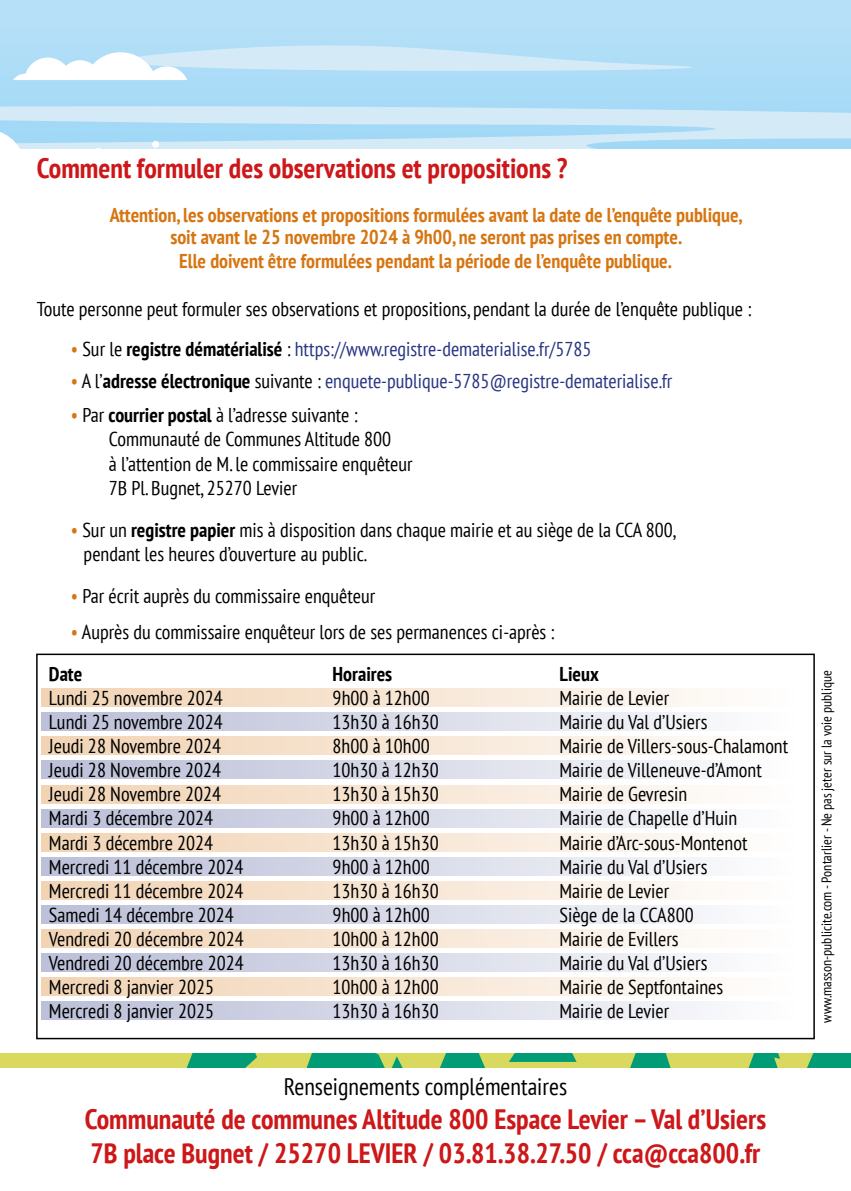
<style>
.page{position:relative;width:851px;height:1191px;background:#fff}
.page>*{position:absolute;margin:0;border:0;box-sizing:border-box;transform-origin:0 0}
.t1{font:700 condensed 28px/34px "PT Sans";color:#cd1719}
.t2{font:condensed 24px "PT Sans";color:#000}
.t3{font:condensed 20px/24px "PT Sans";color:#000}
.t4{font:700 condensed 20px/22px "PT Sans";color:#d67613;text-align:center}
.t5{font:condensed 20px "PT Sans";color:#283583}
.t6{font:700 condensed 20px "PT Sans";color:#000}
.t7{font:condensed 14px "PT Sans";color:#000}
.s1{color:#d67613}
.s2{color:#000}
.s3{font-weight:700;color:#000}
.s4{font-weight:700}
</style>
<div class="page">
<div style="left:0;top:0;width:850px;height:148px;background:linear-gradient(to right,#b0def7,#b0def7)"></div>
<svg style="left:0;top:106px;width:850px;height:43px"></svg>
<div style="left:152px;top:141px;width:7px;height:7px;background:#fff;border-radius:50%"></div>
<svg style="left:0;top:32px;width:850px;height:48px"></svg>
<div style="left:0;top:1053px;width:850px;height:14px;background:#dad95f"></div>
<svg style="left:187px;top:1053px;width:70px;height:14px"></svg>
<svg style="left:630px;top:1053px;width:220px;height:14px"></svg>
<svg style="left:307px;top:1053px;width:269px;height:14px"></svg>
<div style="left:41px;top:688px;width:768px;height:19px;background:linear-gradient(to right,#f1d2b2,#fefefe)"></div>
<div style="left:41px;top:784px;width:768px;height:19px;background:linear-gradient(to right,#f1d2b2,#fefefe)"></div>
<div style="left:41px;top:880px;width:768px;height:19px;background:linear-gradient(to right,#f1d2b2,#fefefe)"></div>
<div style="left:41px;top:736px;width:768px;height:19px;background:linear-gradient(to right,#f1d2b2,#fefefe)"></div>
<div style="left:41px;top:832px;width:768px;height:19px;background:linear-gradient(to right,#f1d2b2,#fefefe)"></div>
<div style="left:41px;top:929px;width:768px;height:18px;background:linear-gradient(to right,#f1d2b2,#fefefe)"></div>
<div style="left:41px;top:977px;width:768px;height:18px;background:linear-gradient(to right,#f1d2b2,#fefefe)"></div>
<div style="left:41px;top:712px;width:768px;height:19px;background:linear-gradient(to right,#b9bdd6,#fefefe)"></div>
<div style="left:41px;top:808px;width:768px;height:19px;background:linear-gradient(to right,#b9bdd6,#fefefe)"></div>
<div style="left:41px;top:905px;width:768px;height:18px;background:linear-gradient(to right,#b9bdd6,#fefefe)"></div>
<div style="left:41px;top:760px;width:768px;height:19px;background:linear-gradient(to right,#b9bdd6,#fefefe)"></div>
<div style="left:41px;top:856px;width:768px;height:19px;background:linear-gradient(to right,#b9bdd6,#fefefe)"></div>
<div style="left:41px;top:953px;width:768px;height:18px;background:linear-gradient(to right,#b9bdd6,#fefefe)"></div>
<div style="left:41px;top:1001px;width:768px;height:18px;background:linear-gradient(to right,#b9bdd6,#fefefe)"></div>
<div style="left:36px;top:653px;width:778px;height:386px;border:2px solid #000"></div>
<h1 class="t1" style="left:37px;top:151px;width:532px">Comment formuler des observations et propositions ?</h1>
<p class="t4" style="left:110px;top:204px;width:634px">Attention, les observations et propositions formulées avant la date de l’enquête publique, soit avant le 25 novembre 2024 à 9h00, ne seront pas prises en compte.</p>
<p class="t4" style="left:179px;top:250px;width:493px">Elle doivent être formulées pendant la période de l’enquête publique.</p>
<p class="t3" style="left:37px;top:297px;width:715px">Toute personne peut formuler ses observations et propositions, pendant la durée de l’enquête publique :</p>
<p class="t5" style="left:71px;top:336px;width:522px"><span class="s1">•</span> <span class="s2">Sur le</span> <span class="s3">registre dématérialisé</span> <span class="s2">:</span> https://www.registre-dematerialise.fr/5785</p>
<p class="t5" style="left:71px;top:368px;width:603px"><span class="s1">•</span> <span class="s2">A l’</span><span class="s3">adresse électronique</span> <span class="s2">suivante :</span> enquete-publique-5785@registre-dematerialise.fr</p>
<p class="t3" style="left:109px;top:403px;width:305px;text-indent:-38px"><span class="s1">•</span> Par <span class="s4">courrier postal</span> à l’adresse suivante :<br>Communauté de Communes Altitude 800<br>à l’attention de M. le commissaire enquêteur 7B Pl. Bugnet, 25270 Levier</p>
<p class="t3" style="left:84px;top:517px;width:593px;text-indent:-13px"><span class="s1">•</span> Sur un <span class="s4">registre papier</span> mis à disposition dans chaque mairie et au siège de la CCA 800, pendant les heures d’ouverture au public.</p>
<p class="t3" style="left:71px;top:583px;width:306px"><span class="s1">•</span> Par écrit auprès du commissaire enquêteur</p>
<p class="t3" style="left:71px;top:619px;width:485px"><span class="s1">•</span> Auprès du commissaire enquêteur lors de ses permanences ci-après :</p>
<p class="t6" style="left:49px;top:661px;width:35px">Date</p>
<p class="t6" style="left:332px;top:661px;width:61px">Horaires</p>
<p class="t6" style="left:559px;top:661px;width:41px">Lieux</p>
<p class="t3" style="left:49px;top:686px;width:175px">Lundi 25 novembre 2024</p>
<p class="t3" style="left:332px;top:686px;width:99px">9h00 à 12h00</p>
<p class="t3" style="left:559px;top:686px;width:111px">Mairie de Levier</p>
<p class="t3" style="left:49px;top:710px;width:175px">Lundi 25 novembre 2024</p>
<p class="t3" style="left:332px;top:710px;width:108px">13h30 à 16h30</p>
<p class="t3" style="left:559px;top:710px;width:149px">Mairie du Val d’Usiers</p>
<p class="t3" style="left:49px;top:734px;width:174px">Jeudi 28 Novembre 2024</p>
<p class="t3" style="left:332px;top:734px;width:99px">8h00 à 10h00</p>
<p class="t3" style="left:559px;top:734px;width:230px">Mairie de Villers-sous-Chalamont</p>
<p class="t3" style="left:49px;top:758px;width:174px">Jeudi 28 Novembre 2024</p>
<p class="t3" style="left:332px;top:758px;width:108px">10h30 à 12h30</p>
<p class="t3" style="left:559px;top:758px;width:204px">Mairie de Villeneuve-d’Amont</p>
<p class="t3" style="left:49px;top:782px;width:174px">Jeudi 28 Novembre 2024</p>
<p class="t3" style="left:332px;top:782px;width:108px">13h30 à 15h30</p>
<p class="t3" style="left:559px;top:782px;width:129px">Mairie de Gevresin</p>
<p class="t3" style="left:49px;top:806px;width:166px">Mardi 3 décembre 2024</p>
<p class="t3" style="left:332px;top:806px;width:99px">9h00 à 12h00</p>
<p class="t3" style="left:559px;top:806px;width:179px">Mairie de Chapelle d’Huin</p>
<p class="t3" style="left:49px;top:830px;width:166px">Mardi 3 décembre 2024</p>
<p class="t3" style="left:332px;top:830px;width:108px">13h30 à 15h30</p>
<p class="t3" style="left:559px;top:830px;width:189px">Mairie d’Arc-sous-Montenot</p>
<p class="t3" style="left:49px;top:854px;width:196px">Mercredi 11 décembre 2024</p>
<p class="t3" style="left:332px;top:854px;width:99px">9h00 à 12h00</p>
<p class="t3" style="left:559px;top:854px;width:149px">Mairie du Val d’Usiers</p>
<p class="t3" style="left:49px;top:878px;width:196px">Mercredi 11 décembre 2024</p>
<p class="t3" style="left:332px;top:878px;width:108px">13h30 à 16h30</p>
<p class="t3" style="left:559px;top:878px;width:111px">Mairie de Levier</p>
<p class="t3" style="left:49px;top:902px;width:186px">Samedi 14 décembre 2024</p>
<p class="t3" style="left:332px;top:902px;width:99px">9h00 à 12h00</p>
<p class="t3" style="left:559px;top:902px;width:136px">Siège de la CCA800</p>
<p class="t3" style="left:49px;top:926px;width:196px">Vendredi 20 décembre 2024</p>
<p class="t3" style="left:332px;top:926px;width:108px">10h00 à 12h00</p>
<p class="t3" style="left:559px;top:926px;width:121px">Mairie de Evillers</p>
<p class="t3" style="left:49px;top:950px;width:196px">Vendredi 20 décembre 2024</p>
<p class="t3" style="left:332px;top:950px;width:108px">13h30 à 16h30</p>
<p class="t3" style="left:559px;top:950px;width:149px">Mairie du Val d’Usiers</p>
<p class="t3" style="left:49px;top:974px;width:166px">Mercredi 8 janvier 2025</p>
<p class="t3" style="left:332px;top:974px;width:108px">10h00 à 12h00</p>
<p class="t3" style="left:559px;top:974px;width:165px">Mairie de Septfontaines</p>
<p class="t3" style="left:49px;top:998px;width:166px">Mercredi 8 janvier 2025</p>
<p class="t3" style="left:332px;top:998px;width:108px">13h30 à 16h30</p>
<p class="t3" style="left:559px;top:998px;width:111px">Mairie de Levier</p>
<p class="t2" style="left:284px;top:1070px;width:285px">Renseignements complémentaires</p>
<h1 class="t1" style="left:85px;top:1101px;width:683px">Communauté de communes Altitude 800 Espace Levier – Val d’Usiers<br>7B place Bugnet / 25270 LEVIER / 03.81.38.27.50 / cca@cca800.fr</h1>
<p class="t7" style="left:817px;top:1022px;width:354px;rotate:-90deg">www.masson-publicite.com - Pontarlier - Ne pas jeter sur la voie publique</p>
</div>
